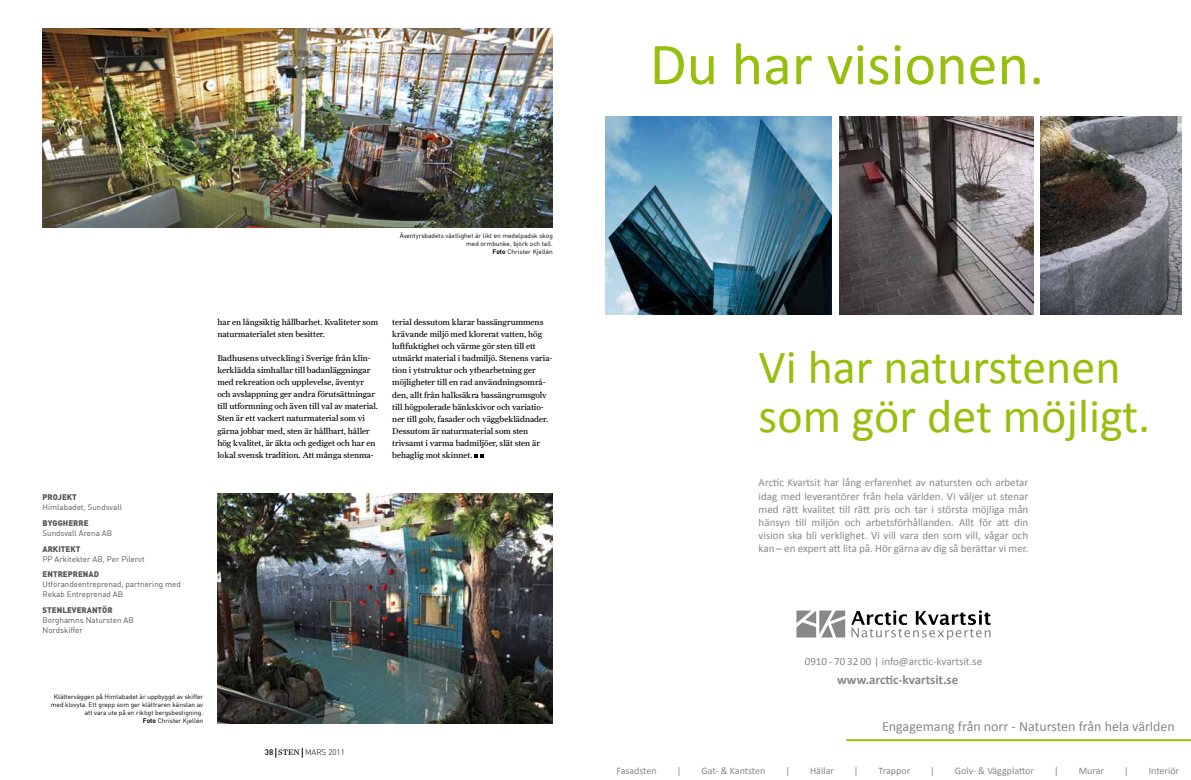
<style>
.page{position:relative;width:1191px;height:780px;background:#fff}
.page>*{position:absolute;margin:0;border:0;box-sizing:border-box;transform-origin:0 0}
.t1{font:60px "Calibri";color:#97bf0d}
.t2{font:48px/49px "Calibri";color:#97bf0d}
.t3{font:14px "Calibri";color:#87888a}
.t4{font:700 13px "Calibri";color:#87888a}
.t5{font:11px/13.2px "Calibri";color:#87888a;text-align:justify}
.t6{font:10px "Calibri";color:#87888a}
.t7{font:8.5px/12px "Farnham Text";color:#000}
.t8{font:8px/10px "DIN";color:#58585a}
.t9{font:900 8px "DIN";color:#58585a}
.t10{font:300 8px "DIN";color:#000}
.t11{font:6.5px/8px "DIN";color:#000;text-align:right}
.s1{font-weight:700}
.s2{font-weight:500}
.s3{font-family:"Farnham Text";font-weight:400}
</style>
<div class="page">
<img style="left:605px;top:117px;width:226px;height:197px">
<img style="left:839px;top:117px;width:194px;height:197px">
<img style="left:1041px;top:117px;width:140px;height:197px">
<svg style="left:851px;top:610px;width:139px;height:29px"></svg>
<svg style="left:796px;top:610px;width:49px;height:27px"></svg>
<hr style="left:846px;top:739px;width:345px;height:2px;background:#97bf0d">
<img style="left:43px;top:28px;width:510px;height:199px">
<img style="left:217px;top:493px;width:336px;height:230px">
<svg style="left:474px;top:454px;width:9px;height:3px"></svg>
<p class="t11" style="left:400px;top:231px;width:155px">Äventyrsbadets växtlighet är likt en medelpadsk skog med ormbunke, björk och tall.<br><span class="s1">Foto</span> Christer Kjellén</p>
<p class="t9" style="left:43px;top:491px;width:36px">PROJEKT</p>
<p class="t8" style="left:43px;top:502px;width:81px">Himlabadet, Sundsvall</p>
<p class="t9" style="left:43px;top:517px;width:48px">BYGGHERRE</p>
<p class="t8" style="left:43px;top:528px;width:71px">Sundsvall Arena AB</p>
<p class="t9" style="left:43px;top:543px;width:39px">ARKITEKT</p>
<p class="t8" style="left:43px;top:553px;width:104px">PP Arkitekter AB, Per Pilerot</p>
<p class="t9" style="left:43px;top:569px;width:58px">ENTREPRENAD</p>
<p class="t8" style="left:43px;top:579px;width:140px">Utförandeentreprenad, partnering med<br>Rekab Entreprenad AB</p>
<p class="t9" style="left:43px;top:604px;width:72px">STENLEVERANTÖR</p>
<p class="t8" style="left:43px;top:615px;width:93px">Borghamns Natursten AB<br>Nordskiffer</p>
<p class="t7" style="left:217px;top:316px;width:162px">har en långsiktig hållbarhet. Kvaliteter som naturmaterialet sten besitter.</p>
<p class="t7" style="left:217px;top:352px;width:162px">Badhusens utveckling i Sverige från klin&shy;kerklädda simhallar till badanläggningar med rekreation och upplevelse, äventyr och avslappning ger andra förutsättningar till utformning och även till val av material.<br>Sten är ett vackert naturmaterial som vi gärna jobbar med, sten är hållbart, håller hög kvalitet, är äkta och gediget och har en lokal svensk tradition. Att många stenma-</p>
<p class="t7" style="left:392px;top:316px;width:162px">terial dessutom klarar bassängrummens krävande miljö med klorerat vatten, hög luftfuktighet och värme gör sten till ett utmärkt material i badmiljö. Stenens varia&shy;tion i ytstruktur och ytbearbetning ger möjligheter till en rad användningsområ&shy;den, allt från halksäkra bassängrumsgolv till högpolerade bänkskivor och variatio&shy;ner till golv, fasader och väggbeklädnader.<br>Dessutom är naturmaterial som sten trivsamt i varma badmiljöer, slät sten är behaglig mot skinnet.</p>
<p class="t11" style="left:51px;top:692px;width:154px">Klätterväggen på Himlabadet är uppbyggd av skiffer med klovyta. Ett grepp som ger klättraren känslan av att vara ute på en riktigt bergsbestigning.<br><span class="s1">Foto</span> Christer Kjellén</p>
<p class="t10" style="left:265px;top:747px;width:81px"><span class="s2">38</span> <span class="s3">STEN</span> MARS 2011</p>
<h1 class="t1" style="left:649px;top:26px;width:396px">Du har visionen.</h1>
<h2 class="t2" style="left:758px;top:343px;width:393px">Vi har naturstenen som gör det möjligt.</h2>
<p class="t5" style="left:758px;top:476px;width:271px">Arctic Kvartsit har lång erfarenhet av natursten och arbetar idag med leverantörer från hela världen. Vi väljer ut stenar med rätt kvalitet till rätt pris och tar i största möjliga mån hänsyn till miljön och arbetsförhållanden. Allt för att din vision ska bli verklighet. Vi vill vara den som vill, vågar och kan – en expert att lita på. Hör gärna av dig så berättar vi mer.</p>
<p class="t5" style="left:804px;top:654px;width:179px">0910 - 70 32 00 | info@arctic-kvartsit.se</p>
<h3 class="t4" style="left:837px;top:671px;width:123px">www.arctic-kvartsit.se</h3>
<h3 class="t3" style="left:882px;top:717px;width:294px">Engagemang från norr - Natursten från hela världen</h3>
<p class="t6" style="left:616px;top:764px;width:42px">Fasadsten</p>
<p class="t6" style="left:677px;top:764px;width:6px">|</p>
<p class="t6" style="left:701px;top:764px;width:66px">Gat- &amp; Kantsten</p>
<p class="t6" style="left:785px;top:764px;width:6px">|</p>
<p class="t6" style="left:810px;top:764px;width:25px">Hällar</p>
<p class="t6" style="left:854px;top:764px;width:6px">|</p>
<p class="t6" style="left:878px;top:764px;width:33px">Trappor</p>
<p class="t6" style="left:930px;top:764px;width:6px">|</p>
<p class="t6" style="left:954px;top:764px;width:81px">Golv- &amp; Väggplattor</p>
<p class="t6" style="left:1054px;top:764px;width:6px">|</p>
<p class="t6" style="left:1078px;top:764px;width:27px">Murar</p>
<p class="t6" style="left:1124px;top:764px;width:6px">|</p>
<p class="t6" style="left:1148px;top:764px;width:32px">Interiör</p>
</div>
